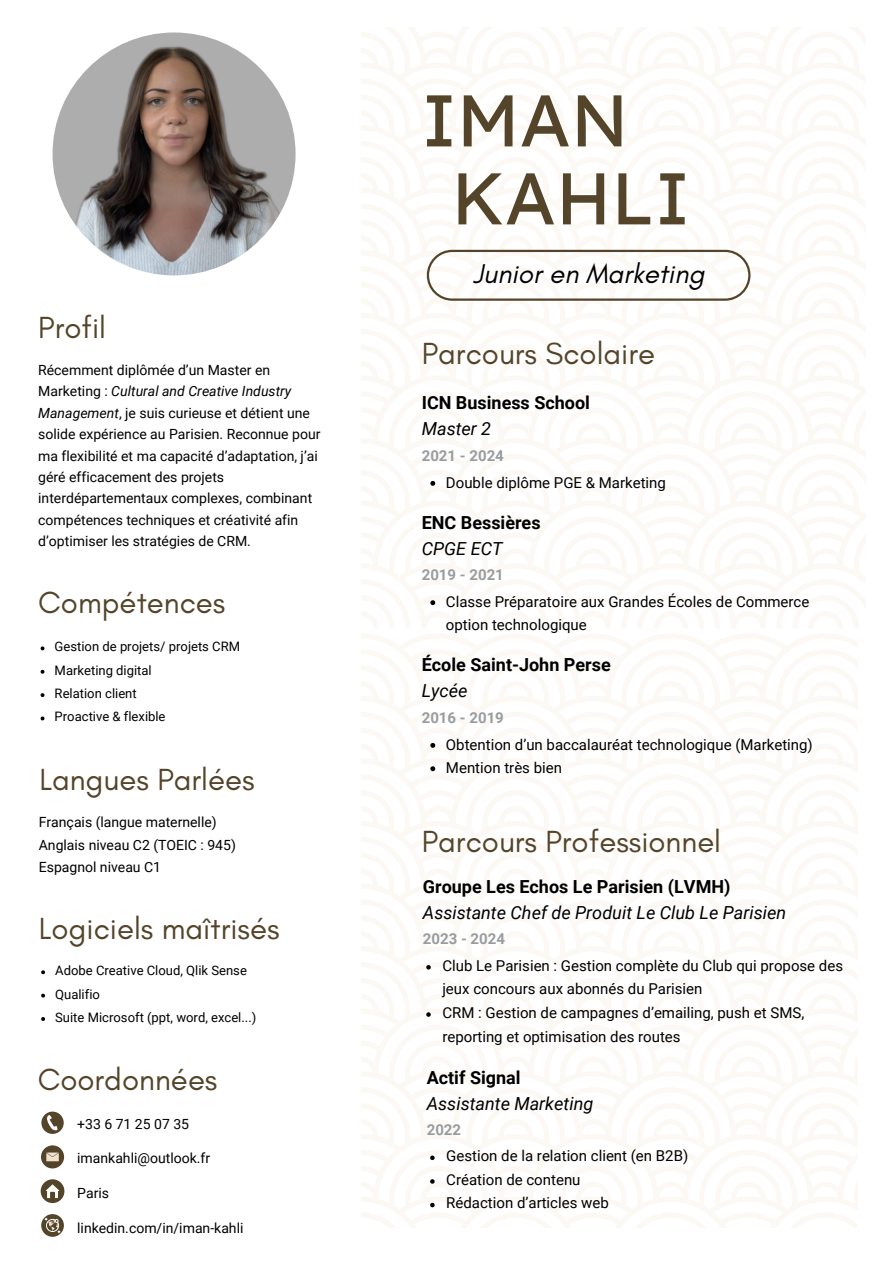
<style>
.page{position:relative;width:894px;height:1264px;background:#fff}
.page>*{position:absolute;margin:0;border:0;box-sizing:border-box;transform-origin:0 0}
.t1{font:72.9px "Lexend Deca";color:#54442a}
.t2{font:31.05px "Glacial Indifference";color:#54442a}
.t3{font:italic 27.75px "Glacial Indifference";color:#000}
.t4{font:700 18px "Roboto";color:#000}
.t5{font:italic 18px "Roboto";color:#000}
.t6{font:15px/23.7px "Roboto";color:#000}
.t7{font:700 15px "Roboto";color:#999c9f}
.t8{font:14.1px "Roboto";color:#000}
.t9{font:13.95px/21.3px "Roboto";color:#000}
.t10{font:13.05px "Roboto";color:#000}
.s1{font-style:italic}
</style>
<div class="page">
<svg style="left:426px;top:250px;width:324px;height:50px"></svg>
<img style="left:53px;top:32px;width:242px;height:243px;border-radius:50%">
<svg style="left:430px;top:1155px;width:4px;height:4px"></svg>
<svg style="left:430px;top:1179px;width:4px;height:4px"></svg>
<svg style="left:430px;top:1202px;width:4px;height:5px"></svg>
<svg style="left:426px;top:965px;width:4px;height:4px"></svg>
<svg style="left:426px;top:1012px;width:4px;height:4px"></svg>
<svg style="left:41px;top:1111px;width:23px;height:22px"></svg>
<div style="left:41px;top:1145px;width:23px;height:23px;background:#54442a;border-radius:50%"></div>
<svg style="left:46px;top:1152px;width:13px;height:9px"></svg>
<div style="left:41px;top:1179px;width:23px;height:23px;background:#54442a;border-radius:50%"></div>
<svg style="left:46px;top:1184px;width:13px;height:13px"></svg>
<div style="left:41px;top:1214px;width:23px;height:22px;background:#54442a;border-radius:50%"></div>
<svg style="left:45px;top:1218px;width:15px;height:14px"></svg>
<svg style="left:41px;top:646px;width:3px;height:4px"></svg>
<svg style="left:41px;top:693px;width:3px;height:4px"></svg>
<svg style="left:41px;top:716px;width:3px;height:4px"></svg>
<svg style="left:430px;top:481px;width:5px;height:5px"></svg>
<svg style="left:430px;top:600px;width:5px;height:5px"></svg>
<svg style="left:430px;top:743px;width:5px;height:4px"></svg>
<svg style="left:430px;top:766px;width:5px;height:5px"></svg>
<svg style="left:41px;top:970px;width:4px;height:4px"></svg>
<svg style="left:41px;top:993px;width:4px;height:4px"></svg>
<svg style="left:41px;top:1017px;width:4px;height:3px"></svg>
<h2 class="t2" style="left:38px;top:309px;width:69px">Profil</h2>
<p class="t9" style="left:38px;top:359px;width:284px">Récemment diplômée d’un Master en Marketing : <span class="s1">Cultural and Creative Industry Management</span>, je suis curieuse et détient une solide expérience au Parisien. Reconnue pour ma flexibilité et ma capacité d’adaptation, j’ai géré efficacement des projets interdépartementaux complexes, combinant compétences techniques et créativité afin d’optimiser les stratégies de CRM.</p>
<p class="t2" style="left:38px;top:584px;width:189px">Compétences</p>
<p class="t10" style="left:55px;top:639px;width:187px">Gestion de projets/ projets CRM</p>
<p class="t10" style="left:55px;top:662px;width:99px">Marketing digital</p>
<h1 class="t10" style="left:55px;top:686px;width:83px">Relation client</h1>
<h1 class="t10" style="left:55px;top:709px;width:112px">Proactive &amp; flexible</h1>
<p class="t2" style="left:39px;top:760px;width:217px">Langues Parlées</p>
<p class="t8" style="left:39px;top:814px;width:179px">Français (langue maternelle)</p>
<p class="t8" style="left:39px;top:836px;width:198px">Anglais niveau C2 (TOEIC : 945)</p>
<p class="t8" style="left:39px;top:859px;width:124px">Espagnol niveau C1</p>
<p class="t2" style="left:39px;top:909px;width:242px">Logiciels maîtrisés</p>
<p class="t10" style="left:55px;top:963px;width:193px">Adobe Creative Cloud, Qlik Sense</p>
<p class="t10" style="left:55px;top:986px;width:46px">Qualifio</p>
<p class="t10" style="left:55px;top:1009px;width:202px">Suite Microsoft (ppt, word, excel...)</p>
<p class="t2" style="left:38px;top:1060px;width:181px">Coordonnées</p>
<p class="t9" style="left:77px;top:1113px;width:113px">+33 6 71 25 07 35</p>
<p class="t9" style="left:77px;top:1147px;width:134px">imankahli@outlook.fr</p>
<h2 class="t9" style="left:77px;top:1182px;width:33px">Paris</h2>
<p class="t9" style="left:77px;top:1217px;width:168px">linkedin.com/in/iman-kahli</p>
<p class="t1" style="left:421px;top:73px;width:208px">IMAN</p>
<p class="t1" style="left:451px;top:151px;width:240px">KAHLI</p>
<h2 class="t3" style="left:473px;top:257px;width:233px">Junior en Marketing</h2>
<h3 class="t2" style="left:421px;top:334px;width:235px">Parcours Scolaire</h3>
<p class="t4" style="left:421px;top:392px;width:170px">ICN Business School</p>
<p class="t5" style="left:421px;top:418px;width:71px">Master 2</p>
<p class="t7" style="left:421px;top:446px;width:84px">2021 - 2024</p>
<h2 class="t6" style="left:446px;top:471px;width:221px">Double diplôme PGE &amp; Marketing</h2>
<p class="t4" style="left:421px;top:512px;width:120px">ENC Bessières</p>
<p class="t5" style="left:421px;top:538px;width:82px">CPGE ECT</p>
<p class="t7" style="left:421px;top:566px;width:84px">2019 - 2021</p>
<p class="t6" style="left:446px;top:590px;width:365px">Classe Préparatoire aux Grandes Écoles de Commerce option technologique</p>
<p class="t4" style="left:421px;top:654px;width:190px">École Saint-John Perse</p>
<p class="t5" style="left:421px;top:680px;width:47px">Lycée</p>
<p class="t7" style="left:421px;top:708px;width:84px">2016 - 2019</p>
<p class="t6" style="left:446px;top:732px;width:368px">Obtention d’un baccalauréat technologique (Marketing)</p>
<p class="t6" style="left:446px;top:756px;width:117px">Mention très bien</p>
<p class="t2" style="left:421px;top:822px;width:301px">Parcours Professionnel</p>
<p class="t4" style="left:423px;top:876px;width:309px">Groupe Les Echos Le Parisien (LVMH)</p>
<p class="t5" style="left:423px;top:902px;width:365px">Assistante Chef de Produit Le Club Le Parisien</p>
<p class="t7" style="left:423px;top:930px;width:84px">2023 - 2024</p>
<h2 class="t6" style="left:442px;top:953px;width:402px">Club Le Parisien : Gestion complète du Club qui propose des jeux concours aux abonnés du Parisien</h2>
<p class="t6" style="left:442px;top:1000px;width:363px">CRM : Gestion de campagnes d’emailing, push et SMS, reporting et optimisation des routes</p>
<p class="t4" style="left:426px;top:1066px;width:95px">Actif Signal</p>
<p class="t5" style="left:426px;top:1092px;width:168px">Assistante Marketing</p>
<h2 class="t7" style="left:426px;top:1120px;width:36px">2022</h2>
<h2 class="t6" style="left:446px;top:1144px;width:243px">Gestion de la relation client (en B2B)</h2>
<p class="t6" style="left:446px;top:1167px;width:136px">Création de contenu</p>
<p class="t6" style="left:446px;top:1191px;width:164px">Rédaction d’articles web</p>
</div>
